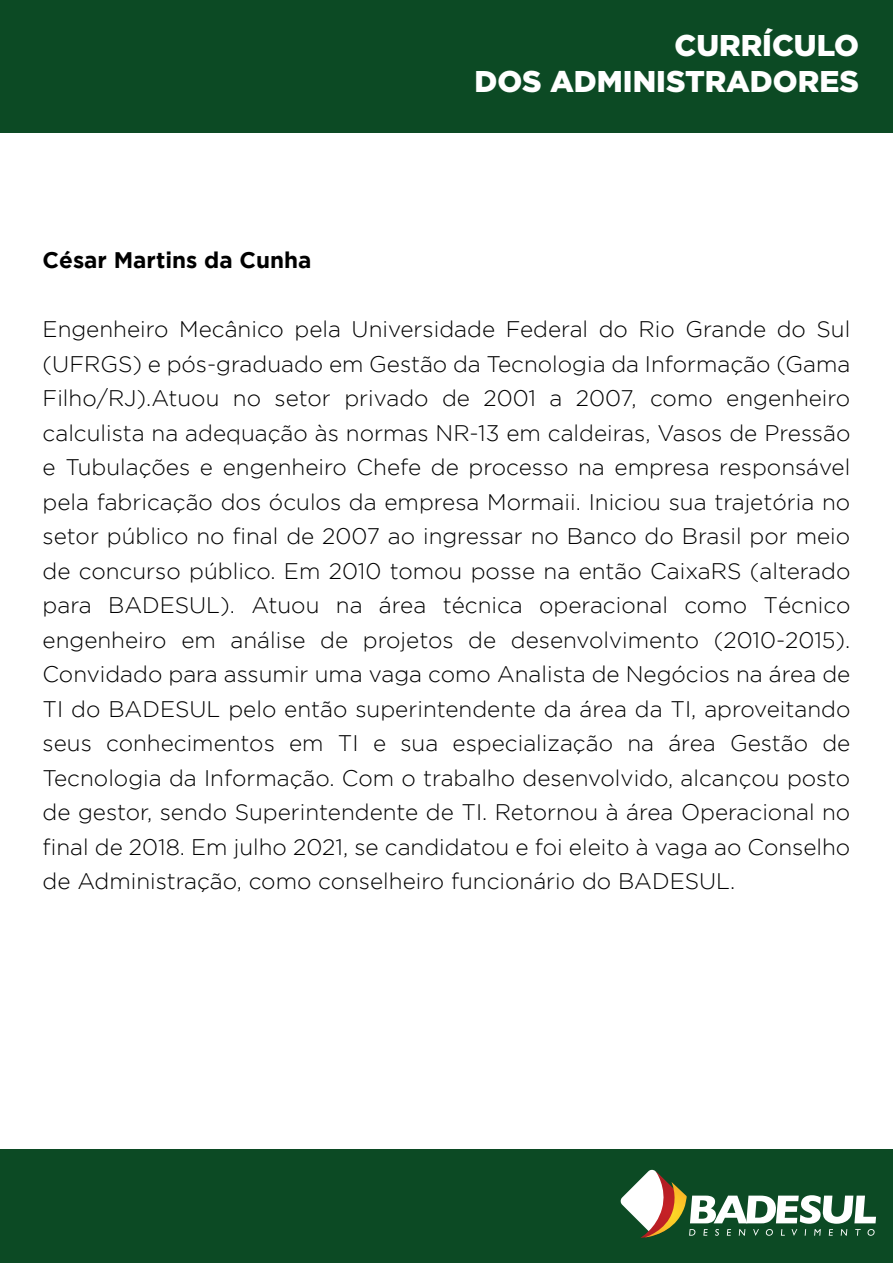
<style>
.page{position:relative;width:893px;height:1263px;background:#fff}
.page>*{position:absolute;margin:0;border:0;box-sizing:border-box;transform-origin:0 0}
.t1{font:900 30px/36px "Gotham";color:#fff;text-align:right}
.t2{font:300 22.5px/34.5px "Gotham";color:#000;text-align:justify}
.t3{font:700 22.5px "Gotham";color:#000}
</style>
<div class="page">
<div style="left:0;top:1149px;width:893px;height:114px;background:#0c4a24"></div>
<svg style="left:620px;top:1169px;width:256px;height:69px"></svg>
<div style="left:0;top:0;width:893px;height:133px;background:#0c4a24"></div>
<p class="t3" style="left:43px;top:247px;width:270px">César Martins da Cunha</p>
<h1 class="t1" style="left:474px;top:27px;width:386px">CURRÍCULO<br>DOS ADMINISTRADORES</h1>
<p class="t2" style="left:43px;top:312px;width:809px">Engenheiro Mecânico pela Universidade Federal do Rio Grande do Sul (UFRGS) e pós-graduado em Gestão da Tecnologia da Informação (Gama Filho/RJ).Atuou no setor privado de 2001 a 2007, como engenheiro calculista na adequação às normas NR-13 em caldeiras, Vasos de Pressão e Tubulações e engenheiro Chefe de processo na empresa responsável pela fabricação dos óculos da empresa Mormaii. Iniciou sua trajetória no setor público no final de 2007 ao ingressar no Banco do Brasil por meio de concurso público. Em 2010 tomou posse na então CaixaRS (alterado para BADESUL). Atuou na área técnica operacional como Técnico engenheiro em análise de projetos de desenvolvimento (2010-2015).<br>Convidado para assumir uma vaga como Analista de Negócios na área de TI do BADESUL pelo então superintendente da área da TI, aproveitando seus conhecimentos em TI e sua especialização na área Gestão de Tecnologia da Informação. Com o trabalho desenvolvido, alcançou posto de gestor, sendo Superintendente de TI. Retornou à área Operacional no final de 2018. Em julho 2021, se candidatou e foi eleito à vaga ao Conselho de Administração, como conselheiro funcionário do BADESUL.</p>
</div>
